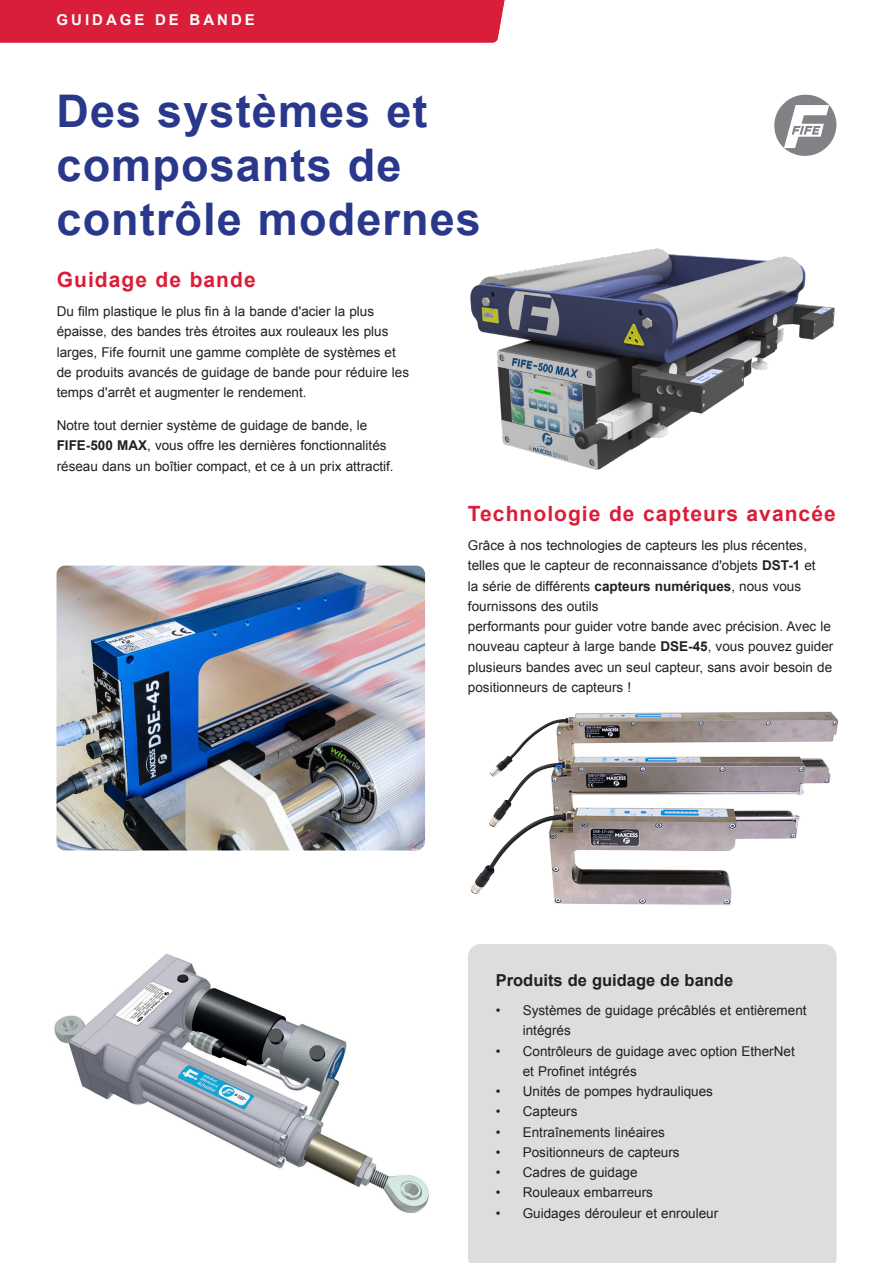
<style>
.page{position:relative;width:893px;height:1263px;background:#fff}
.page>*{position:absolute;margin:0;border:0;box-sizing:border-box;transform-origin:0 0}
.Headline{font:700 45px/54px "Arial";letter-spacing:.025em;color:#29388b}
.Subline{font:700 21px "Arial";letter-spacing:.05em;color:#da1d39}
.Title_body_black{font:700 16.5px "Arial";color:#231f20}
.Category{font:700 15px "Arial";letter-spacing:.2em;color:#fff}
.Copy{font:13.5px/20.2px "Arial";color:#231f20}
.s1{font-weight:700}
</style>
<div class="page">
<div style="left:468px;top:944px;width:369px;height:319px;background:#dcdddf"></div>
<div style="left:492px;top:971px;width:318px;height:292px;background:#dcdddf"></div>
<svg style="left:774px;top:94px;width:62px;height:62px"></svg>
<div style="left:0;top:0;width:505px;height:43px;background:#da1d39"></div>
<img style="left:470px;top:711px;width:369px;height:194px">
<img style="left:54px;top:953px;width:375px;height:260px">
<img style="left:470px;top:248px;width:365px;height:222px">
<img style="left:57px;top:566px;width:368px;height:284px">
<p class="Category" style="left:57px;top:10px;width:200px">GUIDAGE DE BANDE</p>
<p class="Headline" style="left:57px;top:86px;width:426px">Des systèmes et composants de contrôle modernes</p>
<p class="Subline" style="left:57px;top:266px;width:200px">Guidage de bande</p>
<p class="Copy" style="left:57px;top:301px;width:354px">Du film plastique le plus fin à la bande d'acier la plus épaisse, des bandes très étroites aux rouleaux les plus larges, Fife fournit une gamme complète de systèmes et de produits avancés de guidage de bande pour réduire les temps d'arrêt et augmenter le rendement.</p>
<p class="Copy" style="left:57px;top:415px;width:338px">Notre tout dernier système de guidage de bande, le<br><span class="s1">FIFE‑500 MAX</span>, vous offre les dernières fonctionnalités réseau dans un boîtier compact, et ce à un prix attractif.</p>
<p class="Subline" style="left:468px;top:500px;width:369px">Technologie de capteurs avancée</p>
<p class="Copy" style="left:468px;top:535px;width:367px">Grâce à nos technologies de capteurs les plus récentes, telles que le capteur de reconnaissance d'objets <span class="s1">DST-1</span> et<br>la série de différents <span class="s1">capteurs numériques</span>, nous vous fournissons des outils<br>performants pour guider votre bande avec précision. Avec le nouveau capteur à large bande <span class="s1">DSE-45</span>, vous pouvez guider plusieurs bandes avec un seul capteur, sans avoir besoin de positionneurs de capteurs !</p>
<p class="Title_body_black" style="left:496px;top:970px;width:239px">Produits de guidage de bande</p>
<p class="Copy" style="left:523px;top:1000px;width:285px;text-indent:-27px">• Systèmes de guidage précâblés et entièrement intégrés</p>
<p class="Copy" style="left:523px;top:1041px;width:274px;text-indent:-27px">• Contrôleurs de guidage avec option EtherNet et Profinet intégrés</p>
<p class="Copy" style="left:496px;top:1081px;width:219px">• Unités de pompes hydrauliques</p>
<p class="Copy" style="left:496px;top:1102px;width:83px">• Capteurs</p>
<p class="Copy" style="left:496px;top:1122px;width:171px">• Entraînements linéaires</p>
<p class="Copy" style="left:496px;top:1142px;width:185px">• Positionneurs de capteurs</p>
<p class="Copy" style="left:496px;top:1162px;width:143px">• Cadres de guidage</p>
<p class="Copy" style="left:496px;top:1183px;width:159px">• Rouleaux embarreurs</p>
<p class="Copy" style="left:496px;top:1203px;width:224px">• Guidages dérouleur et enrouleur</p>
</div>
